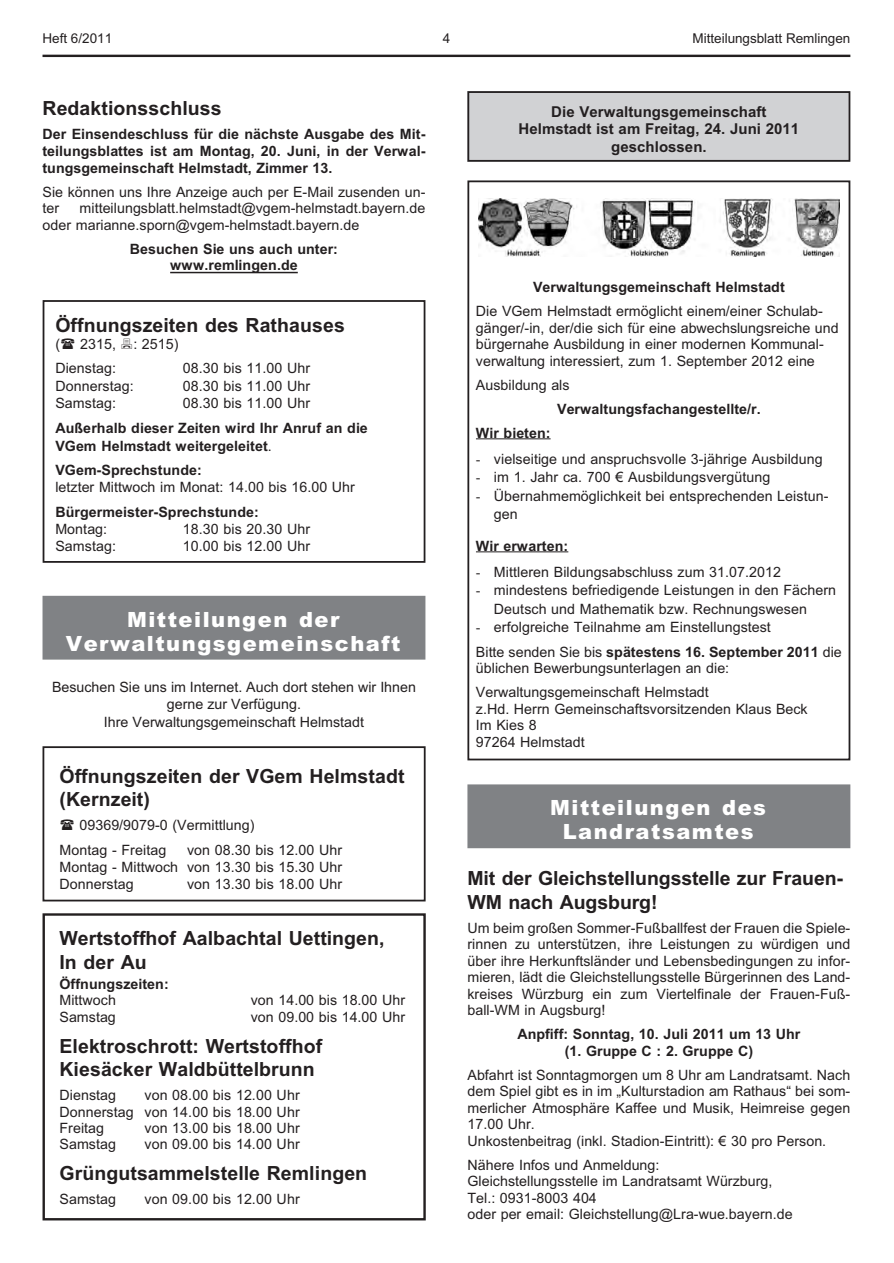
<style>
.page{position:relative;width:894px;height:1263px;background:#fff}
.page>*{position:absolute;margin:0;border:0;box-sizing:border-box;transform-origin:0 0}
.t1{font:900 21px/24px "Arial";letter-spacing:.07em;color:#fff;text-align:center}
.t2{font:700 19.5px/23.5px "Arial";letter-spacing:.005em;color:#231f20}
.t3{font:700 15px/17.4px "Arial";letter-spacing:.005em;color:#231f20;text-align:center}
.t4{font:14.25px/16.5px "Arial";letter-spacing:.005em;color:#231f20}
.t5{font:700 14.25px/16.8px "Arial";letter-spacing:.005em;color:#231f20;text-align:center}
.t6{font:13.5px "Arial";letter-spacing:-.005em;color:#231f20}
.s1{font-weight:400}
.s2{font-family:"Times New Roman"}
.s3{font-weight:700}
</style>
<div class="page">
<hr style="left:170px;top:272px;width:128px;height:1px;background:#231f20">
<div style="left:43px;top:596px;width:382px;height:64px;background:#808285"></div>
<div style="left:467px;top:784px;width:383px;height:64px;background:#808285"></div>
<hr style="left:43px;top:55px;width:807px;height:2px;background:#231f20">
<div style="left:43px;top:300px;width:382px;height:263px;border:2px solid #231f20"></div>
<div style="left:467px;top:91px;width:383px;height:71px;background:#d1d2d4"></div>
<div style="left:467px;top:91px;width:383px;height:71px;border:2px solid #231f20"></div>
<hr style="left:476px;top:438px;width:75px;height:1px;background:#231f20">
<hr style="left:476px;top:551px;width:92px;height:1px;background:#231f20">
<div style="left:467px;top:180px;width:383px;height:580px;border:2px solid #231f20"></div>
<img style="left:478px;top:198px;width:362px;height:59px">
<div style="left:43px;top:746px;width:383px;height:155px;border:2px solid #231f20"></div>
<div style="left:43px;top:913px;width:383px;height:307px;border:2px solid #231f20"></div>
<p class="t6" style="left:43px;top:33px;width:71px">Heft 6/2011</p>
<p class="t6" style="left:443px;top:33px;width:9px">4</p>
<p class="t6" style="left:693px;top:33px;width:159px">Mitteilungsblatt Remlingen</p>
<h2 class="t2" style="left:43px;top:98px;width:180px">Redaktionsschluss</h2>
<p class="t5" style="left:43px;top:127px;width:384px;text-align:justify">Der Ein sen de schluss für die nächs te Aus ga be des Mit - tei lungs blat tes ist am Mon tag, 20. Juni, in der Ver wal - tungs ge mein schaft Helms tadt, Zim mer 13.</p>
<p class="t4" style="left:43px;top:185px;width:384px">Sie kön nen uns Ihre An zei ge auch per E-Mail zu sen den un - ter</p>
<p class="t4" style="left:43px;top:201px;width:384px;text-indent:37px">mit tei lungs blatt.helms tadt@vgem-helms tadt.bay ern.de oder ma ri an ne.sporn@vgem-helms tadt.bay ern.de</p>
<p class="t5" style="left:130px;top:242px;width:210px">Be su chen Sie uns auch un ter: www.rem lin gen.de</p>
<h2 class="t2" style="left:55px;top:315px;width:291px">Öffnungszeiten des Rathauses</h2>
<p class="t4" style="left:55px;top:337px;width:6px">(</p>
<p class="t4" style="left:55px;top:333px;width:125px;line-height:24.8px;text-indent:25px">2315, : 2515)<br>Diens tag:</p>
<p class="t4" style="left:183px;top:361px;width:129px">08.30 bis 11.00 Uhr</p>
<p class="t4" style="left:55px;top:379px;width:80px">Don ners tag:</p>
<p class="t4" style="left:183px;top:379px;width:129px">08.30 bis 11.00 Uhr</p>
<p class="t4" style="left:55px;top:396px;width:62px">Sams tag:</p>
<p class="t4" style="left:183px;top:396px;width:129px">08.30 bis 11.00 Uhr</p>
<p class="t5" style="left:55px;top:421px;width:314px;line-height:17.5px;text-align:left">Au ßer halb die ser Zei ten wird Ihr An ruf an die<br>VGem Helms tadt wei ter ge lei tet<span class="s1">.</span></p>
<p class="t5" style="left:55px;top:463px;width:148px">VGem-Sprechstunde:</p>
<p class="t4" style="left:55px;top:480px;width:301px">letz ter Mitt woch im Mo nat: 14.00 bis 16.00 Uhr</p>
<p class="t5" style="left:55px;top:505px;width:205px">Bür ger meis ter-Sprechstunde:</p>
<p class="t4" style="left:55px;top:522px;width:53px">Mon tag:</p>
<p class="t4" style="left:183px;top:522px;width:129px">18.30 bis 20.30 Uhr</p>
<p class="t4" style="left:55px;top:540px;width:62px">Sams tag:</p>
<p class="t4" style="left:183px;top:540px;width:129px">10.00 bis 12.00 Uhr</p>
<h1 class="t1" style="left:66px;top:609px;width:336px">Mitteilungen der<br>Verwaltungsgemeinschaft</h1>
<p class="t4" style="left:52px;top:680px;width:365px;line-height:17.4px;text-align:center">Be su chen Sie uns im In ter net. Auch dort ste hen wir Ih nen ger ne zur Ver fü gung.<br>Ihre Ver wal tungs ge mein schaft Helms tadt</p>
<h2 class="t2" style="left:59px;top:766px;width:347px">Öffnungszeiten der VGem Helmstadt (Kernzeit)</h2>
<p class="t4" style="left:59px;top:814px;width:197px;line-height:24.8px;text-indent:20px">09369/9079-0 (Ver mitt lung)<br>Mon tag - Frei tag</p>
<p class="t4" style="left:59px;top:843px;width:284px;line-height:17.2px;text-align:justify;text-indent:128px">von 08.30 bis 12.00 Uhr Mon tag - Mitt woch von 13.30 bis 15.30 Uhr Don ners tag</p>
<p class="t4" style="left:187px;top:877px;width:157px">von 13.30 bis 18.00 Uhr</p>
<h2 class="t2" style="left:59px;top:928px;width:327px">Wertstoffhof Aalbachtal Uet tin gen,<br>In der Au</h2>
<p class="t5" style="left:59px;top:977px;width:111px">Öff nungs zei ten:</p>
<p class="t4" style="left:59px;top:993px;width:58px">Mittwoch</p>
<p class="t4" style="left:251px;top:993px;width:156px">von 14.00 bis 18.00 Uhr</p>
<p class="t4" style="left:59px;top:1010px;width:58px">Sams tag</p>
<p class="t4" style="left:251px;top:1010px;width:156px">von 09.00 bis 14.00 Uhr</p>
<h2 class="t2" style="left:59px;top:1036px;width:264px">Elek tro schrott: Wert stoff hof<br>Kie sä cker Wald büt tel brunn</h2>
<p class="t4" style="left:59px;top:1088px;width:58px">Dienstag</p>
<p class="t4" style="left:59px;top:1088px;width:242px;text-align:justify;text-indent:85px">von 08.00 bis 12.00 Uhr Donnerstag von 14.00 bis 18.00 Uhr Frei tag</p>
<p class="t4" style="left:145px;top:1121px;width:157px">von 13.00 bis 18.00 Uhr</p>
<p class="t4" style="left:59px;top:1137px;width:58px">Sams tag</p>
<p class="t4" style="left:145px;top:1137px;width:157px">von 09.00 bis 14.00 Uhr</p>
<h2 class="t2" style="left:59px;top:1163px;width:309px">Grüngutsammelstelle Remlingen</h2>
<p class="t4" style="left:59px;top:1192px;width:58px">Sams tag</p>
<p class="t4" style="left:145px;top:1192px;width:157px">von 09.00 bis 12.00 Uhr</p>
<p class="t3" style="left:519px;top:104px;width:282px">Die Ver wal tungs ge mein schaft<br>Helms tadt ist am Frei tag, 24. Juni 2011 ge schlos sen.</p>
<p class="t5" style="left:533px;top:280px;width:253px">Ver wal tungs ge mein schaft Helms tadt</p>
<p class="t4" style="left:476px;top:304px;width:364px">Die VGem Helms tadt er mög licht ei nem/ei ner Schul ab - gän ger/-in, der/die sich für eine ab wechs lungs rei che und bür ger na he Aus bil dung in ei ner mo der nen Kom mu nal - ver wal tung in ter es siert, zum 1. Sep tem ber 2012 eine</p>
<p class="t4" style="left:476px;top:378px;width:95px">Aus bil dung als</p>
<p class="t5" style="left:557px;top:402px;width:205px">Ver wal tungs fach an ge stell te/r.</p>
<p class="t5" style="left:476px;top:426px;width:76px">Wir bie ten:</p>
<p class="t4" style="left:476px;top:452px;width:348px"><span class="s2">-</span> viel sei ti ge und an spruchs vol le 3-jäh ri ge Aus bil dung</p>
<p class="t4" style="left:476px;top:470px;width:296px"><span class="s2">-</span> im 1. Jahr ca. 700 € Aus bil dungs ver gü tung</p>
<p class="t4" style="left:494px;top:488px;width:336px;line-height:18.5px;text-indent:-18px"><span class="s2">-</span> Über nah me mög lich keit bei ent spre chen den Lei stun - gen</p>
<p class="t5" style="left:476px;top:539px;width:94px">Wir er war ten:</p>
<p class="t4" style="left:476px;top:565px;width:307px"><span class="s2">-</span> Mitt le ren Bil dungs ab schluss zum 31.07.2012</p>
<p class="t4" style="left:494px;top:583px;width:344px;line-height:18.5px;text-indent:-18px"><span class="s2">-</span> min de stens be frie di gen de Lei stun gen in den Fä chern<br>Deutsch und Ma the ma tik bzw. Rech nungs we sen</p>
<p class="t4" style="left:476px;top:616px;width:367px;line-height:24.3px"><span class="s2">-</span> er folg rei che Teil nah me am Ein stel lungs test<br>Bit te sen den Sie bis <span class="s3">spä tes tens 16. Sep tem ber 2011</span> die</p>
<p class="t4" style="left:476px;top:657px;width:255px;line-height:24px">üb li chen Be wer bungs un ter la gen an die:<br>Ver wal tungs ge mein schaft Helms tadt</p>
<p class="t4" style="left:476px;top:702px;width:333px">z.Hd. Herrn Ge mein schafts vor sit zen den Klaus Beck<br>Im Kies 8<br>97264 Helms tadt</p>
<h1 class="t1" style="left:550px;top:798px;width:217px">Mitteilungen des<br>Landratsamtes</h1>
<h2 class="t2" style="left:467px;top:868px;width:377px">Mit der Gleichstellungsstelle zur Frauen-<br>WM nach Augsburg!</h2>
<p class="t4" style="left:467px;top:921px;width:384px;text-align:justify">Um beim gro ßen Som mer-Fuß ball fest der Frau en die Spie le - rin nen zu un ter stüt zen, ihre Lei stun gen zu wür di gen und über ihre Her kunfts län der und Le bens be din gun gen zu in for - mie ren, lädt die Gleich stel lungs stel le Bür ge rin nen des Land - krei ses Würz burg ein zum Vier tel fi na le der Frau en-Fuß - ball-WM in Augs burg!</p>
<p class="t5" style="left:517px;top:1027px;width:285px">An pfiff: Sonn tag, 10. Juli 2011 um 13 Uhr (1. Grup pe C : 2. Grup pe C)</p>
<p class="t4" style="left:467px;top:1068px;width:384px">Ab fahrt ist Sonn tag mor gen um 8 Uhr am Land rats amt. Nach dem Spiel gibt es in im „Kul tur sta di on am Rat haus“ bei som - mer li cher At mo sphä re Kaf fee und Mu sik, Heim rei se ge gen 17.00 Uhr.<br>Un kos ten bei trag (inkl. Sta di on-Ein tritt): € 30 pro Per son.</p>
<p class="t4" style="left:467px;top:1158px;width:327px">Nä he re In fos und An mel dung:<br>Gleich stel lungs stel le im Land rats amt Würz burg, Tel.: 0931-8003 404<br>oder per email: Gleich stel lung@Lra-wue.bay ern.de</p>
</div>
